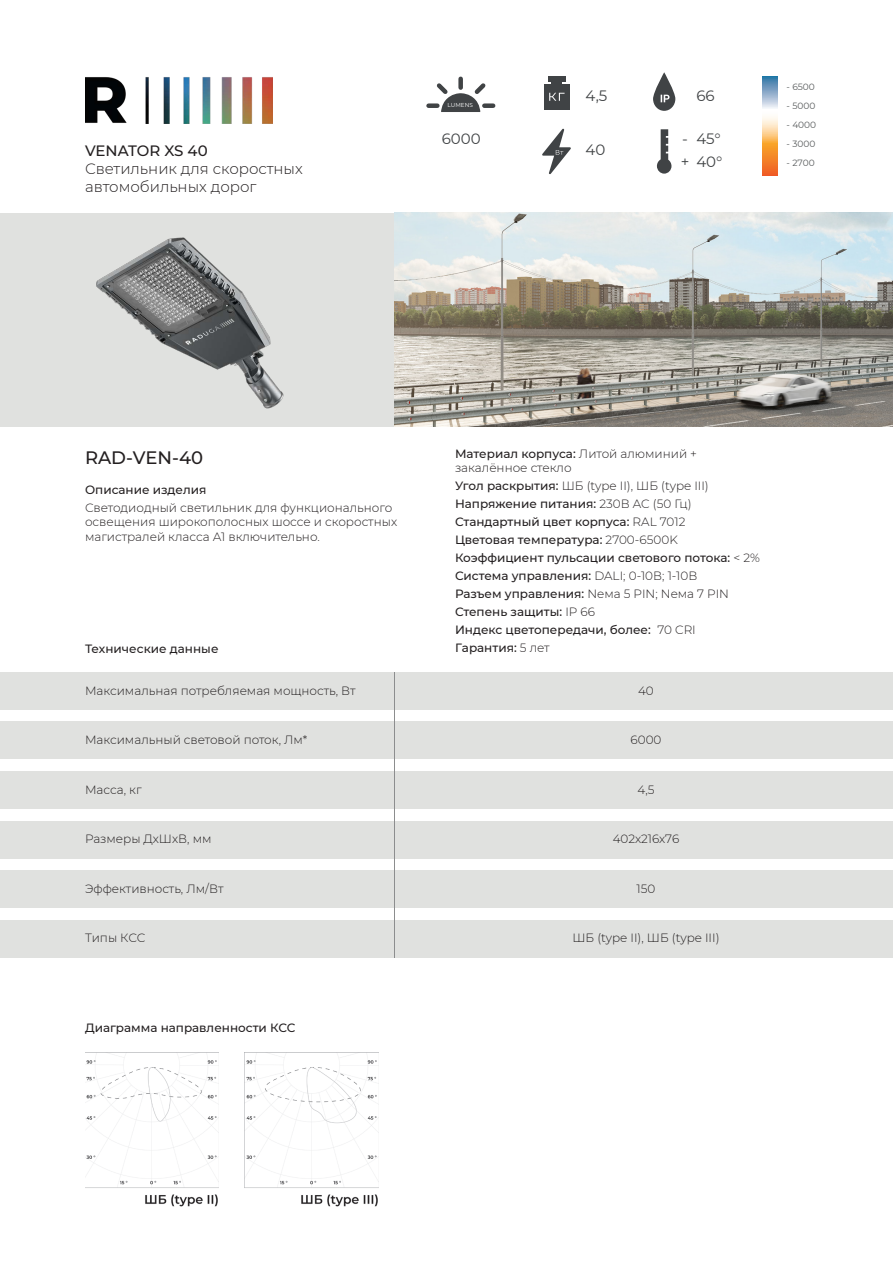
<style>
.page{position:relative;width:893px;height:1263px;background:#fff}
.page>*{position:absolute;margin:0;border:0;box-sizing:border-box;transform-origin:0 0}
.t1{font:500 18px "Montserrat";color:#231f20}
.t2{font:300 15px/18px "Montserrat";color:#231f20}
.t3{font:15px/22.5px "Montserrat";color:#404345}
.t4{font:500 15px "Montserrat";letter-spacing:-.005em;color:#231f20}
.t5{font:500 12px/18px "Montserrat";color:#231f20}
.t6{font:300 12px/14.4px "Montserrat";color:#231f20}
.t7{font:9px "Montserrat";color:#585b5c}
.t8{font:5.7px "Montserrat";color:#fff}
.s1{font-weight:500}
.s2{font-weight:300}
</style>
<div class="page">
<img style="left:85px;top:77px;width:188px;height:46px">
<div style="left:0;top:722px;width:893px;height:37px;background:#e0e1df"></div>
<div style="left:0;top:672px;width:893px;height:37px;background:#e0e1df"></div>
<div style="left:0;top:771px;width:893px;height:38px;background:#e0e1df"></div>
<div style="left:0;top:821px;width:893px;height:37px;background:#e0e1df"></div>
<div style="left:0;top:871px;width:893px;height:37px;background:#e0e1df"></div>
<div style="left:0;top:920px;width:893px;height:38px;background:#e0e1df"></div>
<div style="left:0;top:213px;width:395px;height:214px;background:#e0e1df"></div>
<img style="left:395px;top:213px;width:498px;height:213px">
<hr style="left:394px;top:672px;width:1px;height:286px;background:#8c8d8e">
<svg style="left:426px;top:76px;width:70px;height:36px"></svg>
<div style="left:544px;top:84px;width:25px;height:26px;background:#404345"></div>
<div style="left:548px;top:77px;width:17px;height:5px;background:#404345"></div>
<div style="left:551px;top:81px;width:11px;height:11px;background:#404345"></div>
<svg style="left:549px;top:93px;width:16px;height:8px"></svg>
<svg style="left:542px;top:129px;width:29px;height:45px"></svg>
<svg style="left:653px;top:72px;width:22px;height:39px"></svg>
<svg style="left:657px;top:129px;width:14px;height:45px"></svg>
<svg style="left:762px;top:77px;width:15px;height:98px"></svg>
<img style="left:96px;top:225px;width:350px;height:202px">
<img style="left:85px;top:1053px;width:134px;height:153px">
<img style="left:245px;top:1053px;width:134px;height:153px">
<p class="t4" style="left:85px;top:144px;width:124px">VENATOR XS 40</p>
<p class="t2" style="left:85px;top:159px;width:219px">Светильник для скоростных автомобильных дорог</p>
<p class="t8" style="left:447px;top:103px;width:27px">LUMENS</p>
<p class="t3" style="left:442px;top:129px;width:40px">6000</p>
<p class="t3" style="left:585px;top:85px;width:23px">4,5</p>
<p class="t3" style="left:585px;top:140px;width:21px">40</p>
<p class="t3" style="left:681px;top:129px;width:10px">- +</p>
<p class="t3" style="left:696px;top:85px;width:20px">66</p>
<p class="t3" style="left:696px;top:129px;width:28px">45°<br>40°</p>
<p class="t7" style="left:786px;top:83px;width:30px">- 6500</p>
<p class="t7" style="left:786px;top:103px;width:30px">- 5000</p>
<p class="t7" style="left:786px;top:122px;width:31px">- 4000</p>
<p class="t7" style="left:786px;top:141px;width:30px">- 3000</p>
<p class="t7" style="left:786px;top:160px;width:30px">- 2700</p>
<h1 class="t1" style="left:85px;top:450px;width:120px">RAD-VEN-40</h1>
<p class="t5" style="left:85px;top:480px;width:123px">Описание изделия</p>
<p class="t6" style="left:85px;top:500px;width:314px">Светодиодный светильник для функционального освещения широкополосных шоссе и скоростных магистралей класса А1 включительно.</p>
<p class="t5" style="left:85px;top:639px;width:135px">Технические данные</p>
<p class="t6" style="left:85px;top:683px;width:272px">Максимальная потребляемая мощность, Вт</p>
<p class="t6" style="left:85px;top:732px;width:224px">Максимальный световой поток, Лм*</p>
<p class="t6" style="left:85px;top:782px;width:58px">Масса, кг</p>
<p class="t6" style="left:85px;top:831px;width:128px">Размеры ДхШхВ, мм</p>
<p class="t6" style="left:85px;top:881px;width:140px">Эффективность, Лм/Вт</p>
<p class="t6" style="left:85px;top:930px;width:62px">Типы КСС</p>
<p class="t5" style="left:85px;top:1018px;width:212px">Диаграмма направленности КСС</p>
<p class="t6" style="left:455px;top:446px;width:244px"><span class="s1">Материал корпуса:</span> Литой алюминий + закалённое стекло</p>
<p class="t5" style="left:455px;top:477px;width:307px">Угол раскрытия: <span class="s2">ШБ (type II), ШБ (type III)<br></span>Напряжение питания: <span class="s2">230В AC (50 Гц)<br></span>Стандартный цвет корпуса: <span class="s2">RAL 7012<br></span>Цветовая температура: <span class="s2">2700-6500K </span>Коэффициент пульсации светового потока: <span class="s2">&lt; 2% </span>Система управления: <span class="s2">DALI; 0-10В; 1-10В<br></span>Разъем управления: <span class="s2">Neма 5 PIN; Neма 7 PIN </span>Степень защиты: <span class="s2">IP 66<br></span>Индекс цветопередачи, более: <span class="s2">70 CRI </span>Гарантия: <span class="s2">5 лет</span></p>
<p class="t6" style="left:638px;top:683px;width:17px">40</p>
<p class="t6" style="left:630px;top:733px;width:32px">6000</p>
<p class="t6" style="left:637px;top:782px;width:19px">4,5</p>
<p class="t6" style="left:613px;top:831px;width:68px">402х216х76</p>
<p class="t6" style="left:637px;top:881px;width:20px">150</p>
<p class="t6" style="left:572px;top:930px;width:149px">ШБ (type II), ШБ (type III)</p>
</div>
